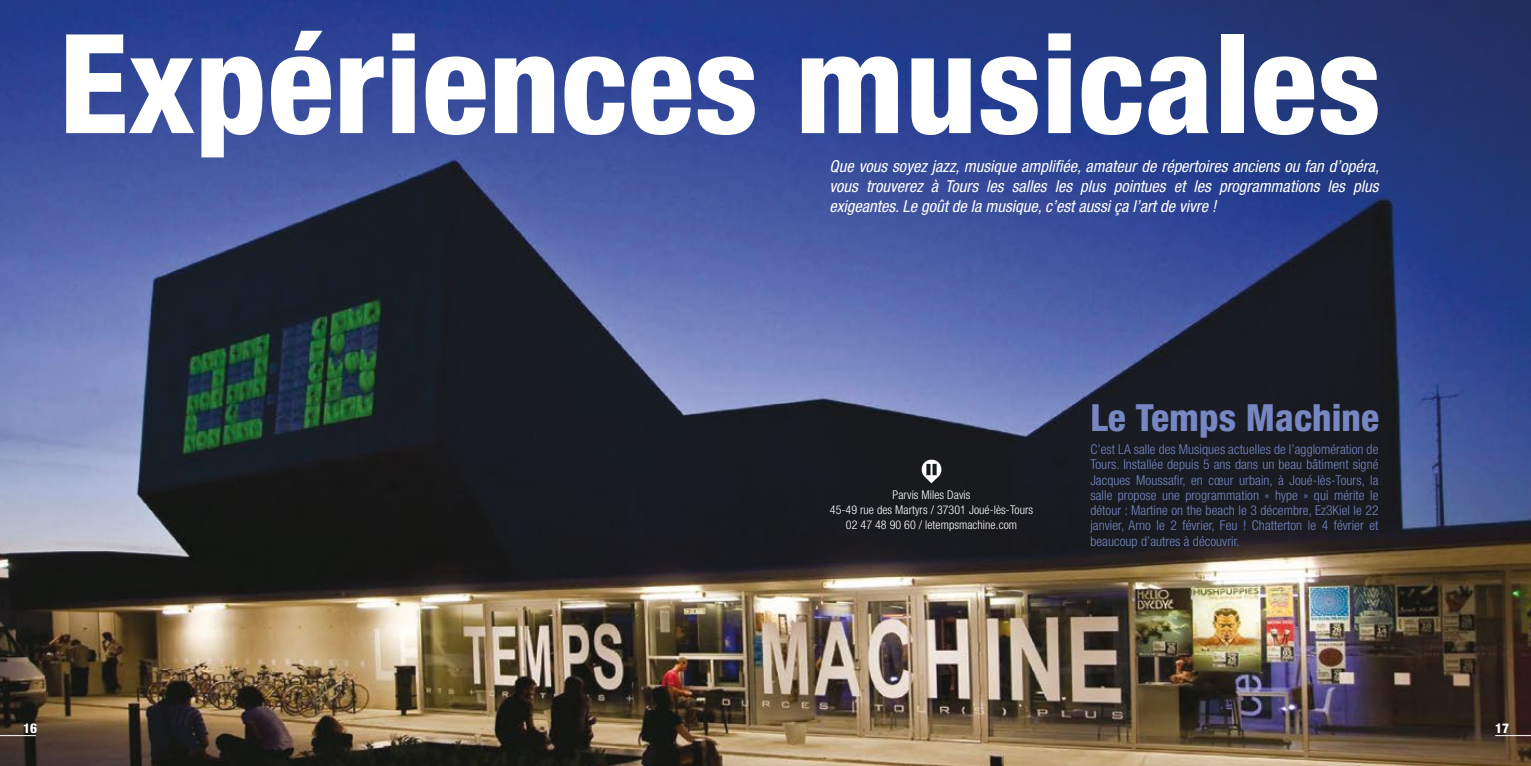
<style>
.page{position:relative;width:1531px;height:766px;background:#fff}
.page>*{position:absolute;margin:0;border:0;box-sizing:border-box;transform-origin:0 0}
.t1{font:800 condensed 138px "Helvetica Neue LT Pro";letter-spacing:.005em;color:#fff}
.t2{font:800 condensed 37.5px "Helvetica Neue LT Pro";color:#7687c3}
.t3{font:italic condensed 16.5px/19.8px "Helvetica Neue LT Pro";color:#fff;text-align:justify}
.t4{font:300 condensed 13.5px/15.3px "Helvetica Neue LT Pro";letter-spacing:.005em;color:#7687c3;text-align:justify}
.t5{font:800 condensed 13.5px "Helvetica Neue LT Pro";color:#fff}
.t6{font:300 condensed 12px/15.3px "Helvetica Neue LT Pro";letter-spacing:.005em;color:#fff;text-align:center}
</style>
<div class="page">
<img style="left:0;top:0;width:1531px;height:765px">
<svg style="left:921px;top:458px;width:21px;height:25px"></svg>
<hr style="left:1495px;top:735px;width:36px;height:1px;background:#fff">
<hr style="left:0;top:735px;width:36px;height:1px;background:#fff">
<h1 class="t1" style="left:59px;top:0;width:1323px">Expériences musicales</h1>
<p class="t3" style="left:829px;top:156px;width:551px">Que vous soyez jazz, musique amplifiée, amateur de répertoires anciens ou fan d’opéra, vous trouverez à Tours les salles les plus pointues et les programmations les plus exigeantes. Le goût de la musique, c’est aussi ça l’art de vivre !</p>
<p class="t6" style="left:830px;top:487px;width:205px">Parvis Miles Davis<br>45-49 rue des Martyrs / 37301 Joué-lès-Tours<br>02 47 48 90 60 / letempsmachine.com</p>
<h2 class="t2" style="left:1090px;top:395px;width:290px">Le Temps Machine</h2>
<p class="t4" style="left:1090px;top:441px;width:290px">C’est LA salle des Musiques actuelles de l’agglomération de Tours. Installée depuis 5 ans dans un beau bâtiment signé Jacques Moussafir, en cœur urbain, à Joué-lès-Tours, la salle propose une programmation « hype » qui mérite le détour : Martine on the beach le 3 décembre, Ez3Kiel le 22 janvier, Arno le 2 février, Feu ! Chatterton le 4 février et beaucoup d’autres à découvrir.</p>
<p class="t5" style="left:23px;top:719px;width:16px">16</p>
<p class="t5" style="left:1495px;top:719px;width:16px">17</p>
</div>
